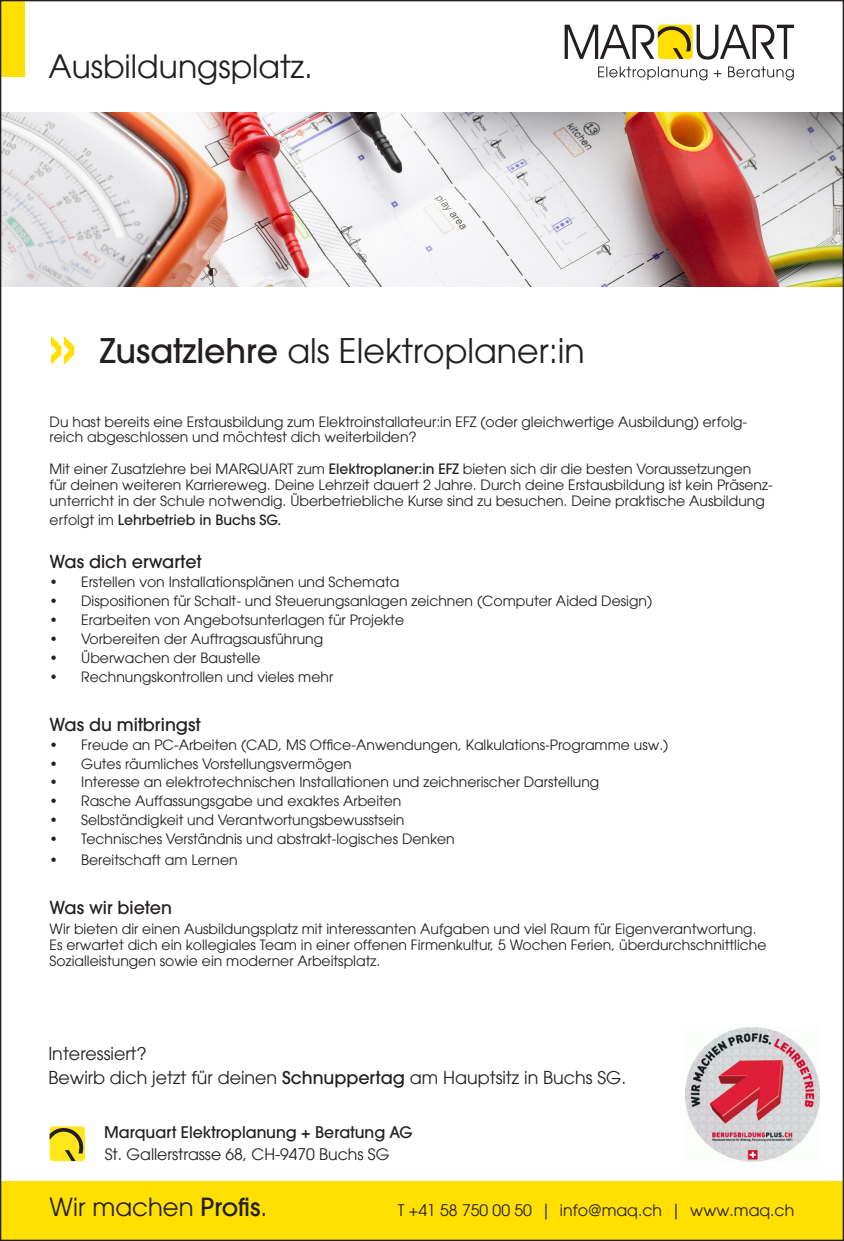
<style>
.page{position:relative;width:844px;height:1241px;background:#fff}
.page>*{position:absolute;margin:0;border:0;box-sizing:border-box;transform-origin:0 0}
.t1{font:500 77px "Avant Garde";color:#ffe000}
.t2{font:33.25px "Avant Garde";color:#231f20}
.t3{font:31.5px "Avant Garde";color:#231f20}
.t4{font:24.5px "Avant Garde";color:#231f20}
.t5{font:17.5px "Avant Garde";color:#231f20}
.t6{font:500 17.5px "Avant Garde";color:#231f20}
.t7{font:15.75px "Avant Garde";letter-spacing:-.005em;color:#231f20}
.t8{font:500 15.75px "Avant Garde";color:#231f20}
.t9{font:14px/15.8px "Avant Garde";color:#231f20}
.t10{font:500 14px "Avant Garde";color:#231f20}
.s1{font-weight:500}
.s2{font-weight:400}
</style>
<div class="page">
<div style="left:0;top:1181px;width:843px;height:59px;background:#ffe000"></div>
<svg style="left:696px;top:25px;width:97px;height:35px"></svg>
<svg style="left:657px;top:25px;width:35px;height:34px"></svg>
<svg style="left:564px;top:25px;width:126px;height:34px"></svg>
<svg style="left:598px;top:66px;width:195px;height:14px"></svg>
<div style="left:0;top:0;width:25px;height:77px;background:#ffe000"></div>
<img style="left:2px;top:112px;width:839px;height:175px">
<svg style="left:50px;top:1126px;width:35px;height:34px"></svg>
<svg style="left:50px;top:1127px;width:33px;height:33px"></svg>
<img style="left:685px;top:1027px;width:134px;height:134px">
<p class="t3" style="left:48px;top:48px;width:266px">Ausbildungsplatz.</p>
<p class="t1" style="left:48px;top:297px;width:30px">»</p>
<p class="t2" style="left:100px;top:331px;width:486px"><span class="s1">Zusatzlehre</span> als Elektroplaner:in</p>
<p class="t9" style="left:50px;top:413px;width:699px">Du hast bereits eine Erstausbildung zum Elektroinstallateur:in EFZ (oder gleichwertige Ausbildung) erfolg&shy;reich abgeschlossen und möchtest dich weiterbilden?</p>
<p class="t9" style="left:50px;top:461px;width:724px">Mit einer Zusatzlehre bei MARQUART zum <span class="s1">Elektroplaner:in EFZ</span> bieten sich dir die besten Voraussetzungen<br>für deinen weiteren Karriereweg. Deine Lehrzeit dauert 2 Jahre. Durch deine Erstausbildung ist kein Präsenz&shy;unterricht in der Schule notwendig. Überbetriebliche Kurse sind zu besuchen. Deine praktische Ausbildung</p>
<p class="t10" style="left:50px;top:511px;width:233px"><span class="s2">erfolgt im</span> Lehrbetrieb in Buchs SG.</p>
<p class="t6" style="left:50px;top:551px;width:153px">Was dich erwartet</p>
<p class="t9" style="left:50px;top:574px;width:351px">• Erstellen von Installationsplänen und Schemata</p>
<p class="t9" style="left:50px;top:593px;width:604px">• Dispositionen für Schalt- und Steuerungsanlagen zeichnen (Computer Aided Design)</p>
<p class="t9" style="left:50px;top:612px;width:356px">• Erarbeiten von Angebotsunterlagen für Projekte</p>
<p class="t9" style="left:50px;top:631px;width:275px">• Vorbereiten der Auftragsausführung</p>
<p class="t9" style="left:50px;top:650px;width:212px">• Überwachen der Baustelle</p>
<p class="t9" style="left:50px;top:669px;width:285px">• Rechnungskontrollen und vieles mehr</p>
<p class="t6" style="left:50px;top:713px;width:152px">Was du mitbringst</p>
<p class="t9" style="left:50px;top:736px;width:620px">• Freude an PC-Arbeiten (CAD, MS Office-Anwendungen, Kalkulations-Programme usw.)</p>
<p class="t9" style="left:50px;top:755px;width:303px">• Gutes räumliches Vorstellungsvermögen</p>
<p class="t9" style="left:50px;top:774px;width:551px">• Interesse an elektrotechnischen Installationen und zeichnerischer Darstellung</p>
<p class="t9" style="left:50px;top:793px;width:353px">• Rasche Auffassungsgabe und exaktes Arbeiten</p>
<p class="t9" style="left:50px;top:812px;width:356px">• Selbständigkeit und Verantwortungsbewusstsein</p>
<p class="t9" style="left:50px;top:831px;width:406px">• Technisches Verständnis und abstrakt-logisches Denken</p>
<p class="t9" style="left:50px;top:852px;width:189px">• Bereitschaft am Lernen</p>
<p class="t6" style="left:50px;top:896px;width:124px">Was wir bieten</p>
<p class="t9" style="left:50px;top:921px;width:718px">Wir bieten dir einen Ausbildungsplatz mit interessanten Aufgaben und viel Raum für Eigenverantwortung.<br>Es erwartet dich ein kollegiales Team in einer offenen Firmenkultur, 5 Wochen Ferien, überdurchschnittliche<br>Sozialleistungen sowie ein moderner Arbeitsplatz.</p>
<p class="t5" style="left:48px;top:1043px;width:100px">Interessiert?</p>
<p class="t5" style="left:48px;top:1067px;width:579px">Bewirb dich jetzt für deinen <span class="s1">Schnuppertag</span> am Hauptsitz in Buchs SG.</p>
<p class="t8" style="left:104px;top:1122px;width:310px">Marquart Elektroplanung + Beratung AG</p>
<p class="t7" style="left:105px;top:1144px;width:286px">St. Gallerstrasse 68, CH-9470 Buchs SG</p>
<p class="t4" style="left:50px;top:1192px;width:219px">Wir machen <span class="s1">Profis</span>.</p>
<p class="t7" style="left:397px;top:1200px;width:398px">T +41 58 750 00 50 | info@maq.ch | www.maq.ch</p>
</div>
